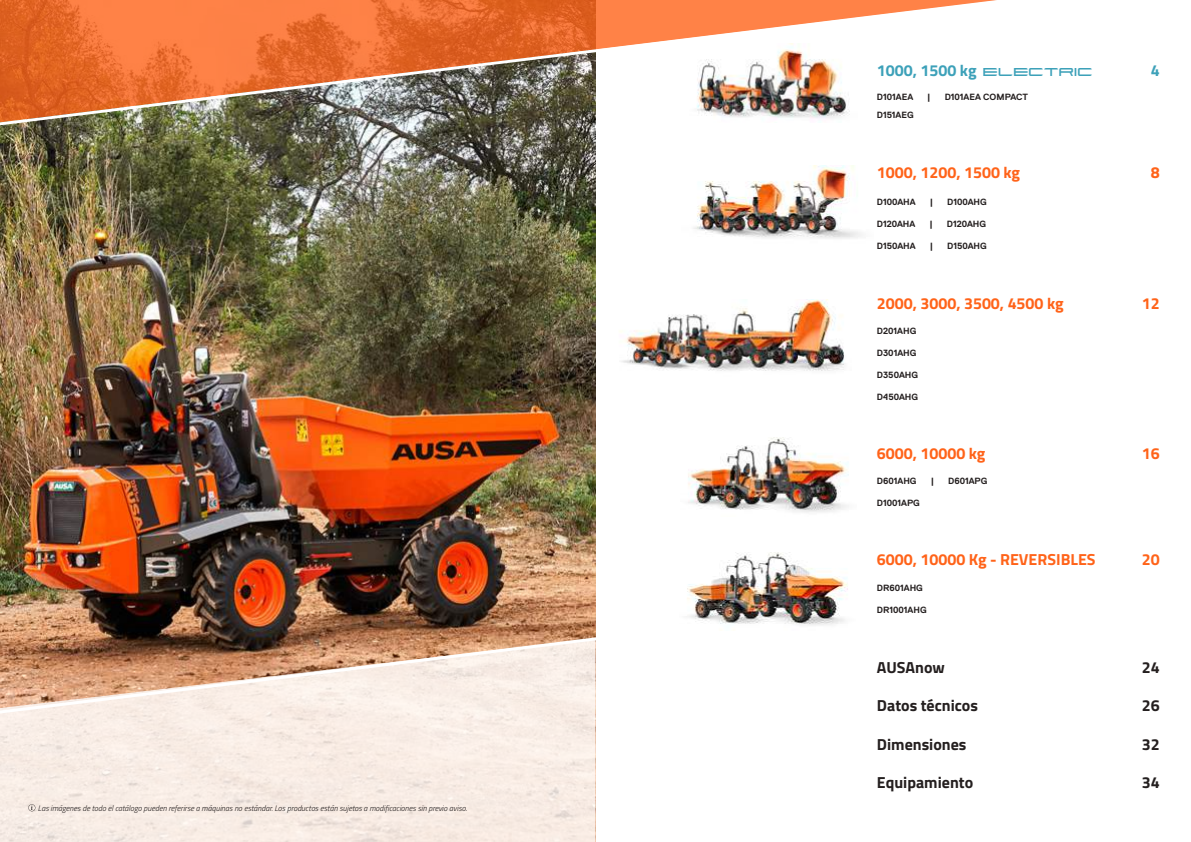
<style>
.page{position:relative;width:1191px;height:842px;background:#fff}
.page>*{position:absolute;margin:0;border:0;box-sizing:border-box;transform-origin:0 0}
.t1{font:700 16px "Titillium Web";color:#ff6319}
.t2{font:700 16px "Titillium Web";color:#241f1f}
.t3{font:700 16px "Titillium Web";color:#3da1b9}
.t4{font:700 9px "Replica";color:#241f1f}
.t5{font:italic 300 8px "Titillium Web";color:#241f1f}
.s1{font-family:"Xenotron";font-weight:400}
</style>
<div class="page">
<img style="left:693px;top:165px;width:169px;height:74px">
<img style="left:620px;top:299px;width:224px;height:72px">
<img style="left:688px;top:438px;width:161px;height:75px">
<img style="left:687px;top:552px;width:161px;height:73px">
<img style="left:0;top:131px;width:595px;height:504px">
<svg style="left:0;top:0;width:997px;height:131px"></svg>
<div style="left:0;top:723px;width:595px;height:119px;background:#f8ede5"></div>
<svg style="left:0;top:635px;width:596px;height:88px;background:#dbbeab"></svg>
<svg style="left:28px;top:804px;width:7px;height:7px"></svg>
<p class="t5" style="left:38px;top:802px;width:430px">Las imágenes de todo el catálogo pueden referirse a máquinas no estándar. Los productos están sujetos a modificaciones sin previo aviso.</p>
<h1 class="t3" style="left:877px;top:58px;width:218px">1000, 1500 kg <span class="s1">ELECTRIC</span></h1>
<h1 class="t3" style="left:1150px;top:58px;width:10px">4</h1>
<p class="t4" style="left:877px;top:92px;width:38px">D101AEA</p>
<p class="t4" style="left:927px;top:92px;width:5px">|</p>
<p class="t4" style="left:944px;top:92px;width:85px">D101AEA COMPACT</p>
<p class="t4" style="left:877px;top:110px;width:38px">D151AEG</p>
<h1 class="t1" style="left:877px;top:160px;width:145px">1000, 1200, 1500 kg</h1>
<p class="t4" style="left:877px;top:197px;width:40px">D100AHA</p>
<p class="t4" style="left:929px;top:197px;width:5px">|</p>
<p class="t4" style="left:947px;top:197px;width:41px">D100AHG</p>
<p class="t4" style="left:877px;top:219px;width:40px">D120AHA</p>
<p class="t4" style="left:929px;top:219px;width:5px">|</p>
<p class="t4" style="left:947px;top:219px;width:41px">D120AHG</p>
<p class="t4" style="left:877px;top:241px;width:40px">D150AHA</p>
<p class="t4" style="left:929px;top:241px;width:5px">|</p>
<p class="t4" style="left:947px;top:241px;width:41px">D150AHG</p>
<h1 class="t1" style="left:877px;top:291px;width:188px">2000, 3000, 3500, 4500 kg</h1>
<p class="t4" style="left:877px;top:325px;width:41px">D201AHG</p>
<p class="t4" style="left:877px;top:347px;width:41px">D301AHG</p>
<p class="t4" style="left:877px;top:369px;width:43px">D350AHG</p>
<p class="t4" style="left:877px;top:391px;width:43px">D450AHG</p>
<h1 class="t1" style="left:877px;top:441px;width:110px">6000, 10000 kg</h1>
<p class="t4" style="left:877px;top:476px;width:41px">D601AHG</p>
<p class="t4" style="left:930px;top:476px;width:5px">|</p>
<p class="t4" style="left:948px;top:476px;width:41px">D601APG</p>
<p class="t4" style="left:877px;top:498px;width:44px">D1001APG</p>
<h1 class="t1" style="left:877px;top:547px;width:220px">6000, 10000 Kg - REVERSIBLES</h1>
<p class="t4" style="left:877px;top:582px;width:47px">DR601AHG</p>
<p class="t4" style="left:877px;top:604px;width:51px">DR1001AHG</p>
<h1 class="t2" style="left:877px;top:655px;width:69px">AUSAnow</h1>
<h1 class="t2" style="left:877px;top:693px;width:103px">Datos técnicos</h1>
<h1 class="t2" style="left:877px;top:732px;width:91px">Dimensiones</h1>
<h1 class="t2" style="left:877px;top:770px;width:98px">Equipamiento</h1>
<h1 class="t1" style="left:1150px;top:160px;width:10px">8</h1>
<h1 class="t1" style="left:1141px;top:291px;width:19px">12</h1>
<h1 class="t1" style="left:1141px;top:441px;width:19px">16</h1>
<h1 class="t1" style="left:1141px;top:547px;width:19px">20</h1>
<h1 class="t2" style="left:1141px;top:655px;width:19px">24</h1>
<h1 class="t2" style="left:1141px;top:693px;width:19px">26</h1>
<h1 class="t2" style="left:1141px;top:732px;width:19px">32</h1>
<h1 class="t2" style="left:1141px;top:770px;width:19px">34</h1>
</div>
